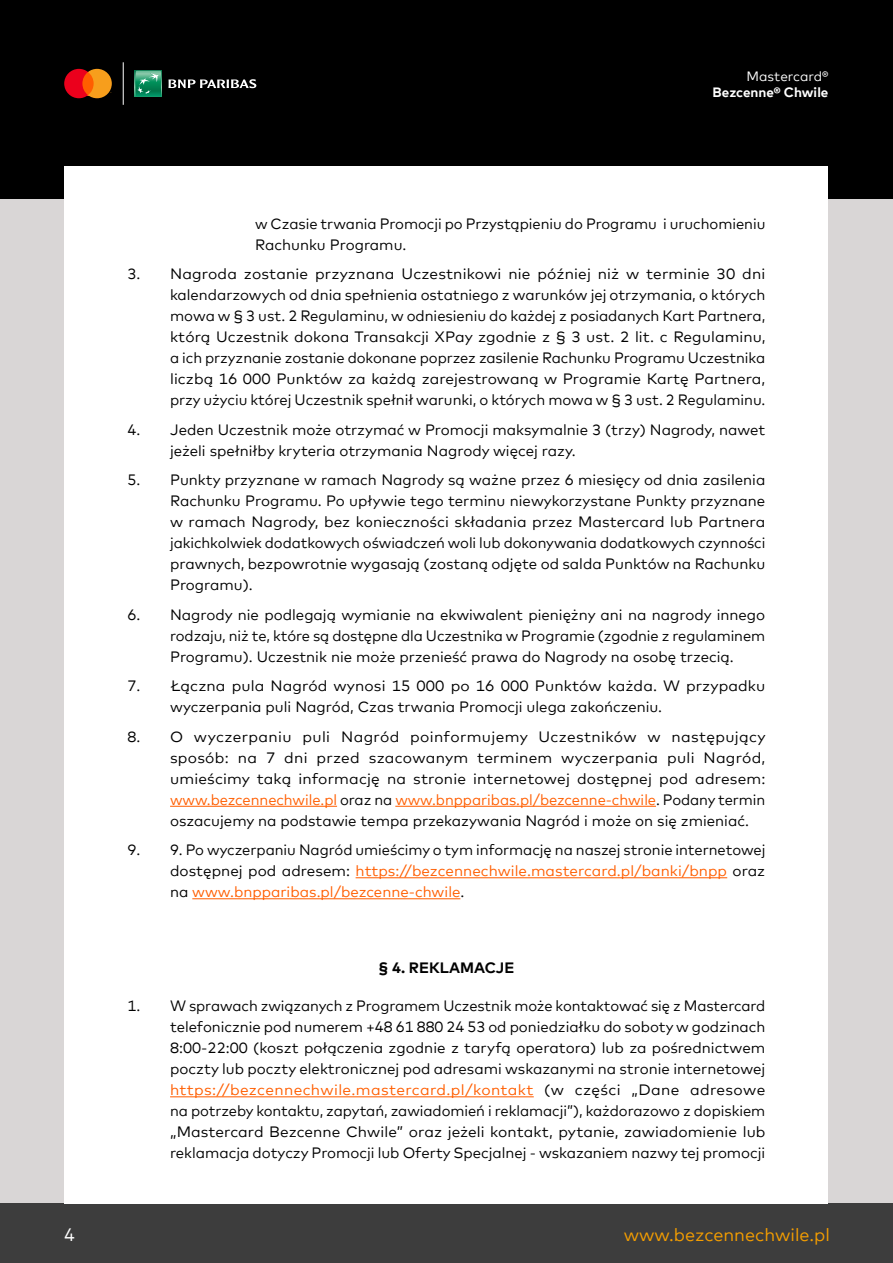
<style>
.page{position:relative;width:893px;height:1263px;background:#fff}
.page>*{position:absolute;margin:0;border:0;box-sizing:border-box;transform-origin:0 0}
.t1{font:18px "Mark Offc For MC";color:#f59e00}
.t2{font:18px "Mark Offc For MC";color:#fff}
.t3{font:15px/21px "Mark Offc For MC";color:#000;text-align:justify}
.t4{font:700 15px "Mark Offc For MC";color:#000}
.t5{font:700 13.5px "Mark Offc For MC";color:#fff}
.t6{font:13.5px "Mark Offc For MC";color:#fff}
.s1{color:#ff5e00}
</style>
<div class="page">
<div style="left:0;top:132px;width:893px;height:1095px;background:#d9d6d6"></div>
<div style="left:0;top:1203px;width:893px;height:60px;background:#3d3d3d"></div>
<div style="left:0;top:0;width:893px;height:198px;background:#000"></div>
<svg style="left:135px;top:70px;width:27px;height:27px"></svg>
<svg style="left:135px;top:71px;width:26px;height:25px"></svg>
<svg style="left:168px;top:79px;width:88px;height:9px"></svg>
<div style="left:65px;top:167px;width:763px;height:1036px;background:#fff"></div>
<svg style="left:64px;top:69px;width:48px;height:29px"></svg>
<hr style="left:123px;top:62px;width:1px;height:43px;background:#fff">
<hr style="left:170px;top:806px;width:167px;height:1px;background:#ff5e00">
<hr style="left:395px;top:806px;width:261px;height:1px;background:#ff5e00">
<hr style="left:356px;top:877px;width:371px;height:1px;background:#ff5e00">
<hr style="left:192px;top:898px;width:268px;height:1px;background:#ff5e00">
<hr style="left:170px;top:1096px;width:364px;height:1px;background:#ff5e00">
<p class="t6" style="left:746px;top:66px;width:83px">Mastercard®</p>
<p class="t5" style="left:713px;top:82px;width:117px">Bezcenne® Chwile</p>
<p class="t3" style="left:255px;top:212px;width:512px">w Czasie trwania Promocji po Przystąpieniu do Programu i uruchomieniu<br>Rachunku Programu.</p>
<p class="t3" style="left:170px;top:262px;width:597px;text-indent:-43px">3. Nagroda zostanie przyznana Uczestnikowi nie później niż w terminie 30 dni kalendarzowych od dnia spełnienia ostatniego z warunków jej otrzymania, o których mowa w § 3 ust. 2 Regulaminu, w odniesieniu do każdej z posiadanych Kart Partnera, którą Uczestnik dokona Transakcji XPay zgodnie z § 3 ust. 2 lit. c Regulaminu, a ich przyznanie zostanie dokonane poprzez zasilenie Rachunku Programu Uczestnika liczbą 16 000 Punktów za każdą zarejestrowaną w Programie Kartę Partnera, przy użyciu której Uczestnik spełnił warunki, o których mowa w § 3 ust. 2 Regulaminu.</p>
<p class="t3" style="left:170px;top:418px;width:597px;text-indent:-43px">4. Jeden Uczestnik może otrzymać w Promocji maksymalnie 3 (trzy) Nagrody, nawet jeżeli spełniłby kryteria otrzymania Nagrody więcej razy.</p>
<p class="t3" style="left:170px;top:468px;width:597px;text-indent:-43px">5. Punkty przyznane w ramach Nagrody są ważne przez 6 miesięcy od dnia zasilenia Rachunku Programu. Po upływie tego terminu niewykorzystane Punkty przyznane w ramach Nagrody, bez konieczności składania przez Mastercard lub Partnera jakichkolwiek dodatkowych oświadczeń woli lub dokonywania dodatkowych czynności prawnych, bezpowrotnie wygasają (zostaną odjęte od salda Punktów na Rachunku Programu).</p>
<p class="t3" style="left:170px;top:603px;width:597px;text-indent:-43px">6. Nagrody nie podlegają wymianie na ekwiwalent pieniężny ani na nagrody innego rodzaju, niż te, które są dostępne dla Uczestnika w Programie (zgodnie z regulaminem Programu). Uczestnik nie może przenieść prawa do Nagrody na osobę trzecią.</p>
<p class="t3" style="left:170px;top:674px;width:597px;text-indent:-43px">7. Łączna pula Nagród wynosi 15 000 po 16 000 Punktów każda. W przypadku wyczerpania puli Nagród, Czas trwania Promocji ulega zakończeniu.</p>
<p class="t3" style="left:170px;top:725px;width:597px;text-indent:-43px">8. O wyczerpaniu puli Nagród poinformujemy Uczestników w następujący sposób: na 7 dni przed szacowanym terminem wyczerpania puli Nagród, umieścimy taką informację na stronie internetowej dostępnej pod adresem: <span class="s1">www.bezcennechwile.pl</span> oraz na <span class="s1">www.bnpparibas.pl/bezcenne-chwile</span>. Podany termin oszacujemy na podstawie tempa przekazywania Nagród i może on się zmieniać.</p>
<p class="t3" style="left:170px;top:838px;width:597px;text-indent:-43px">9. 9. Po wyczerpaniu Nagród umieścimy o tym informację na naszej stronie internetowej dostępnej pod adresem: <span class="s1">https://bezcennechwile.mastercard.pl/banki/bnpp</span> oraz na <span class="s1">www.bnpparibas.pl/bezcenne-chwile</span>.</p>
<p class="t4" style="left:379px;top:957px;width:137px">§ 4. REKLAMACJE</p>
<p class="t3" style="left:170px;top:994px;width:597px;text-indent:-43px">1. W sprawach związanych z Programem Uczestnik może kontaktować się z Mastercard telefonicznie pod numerem +48 61 880 24 53 od poniedziałku do soboty w godzinach 8:00-22:00 (koszt połączenia zgodnie z taryfą operatora) lub za pośrednictwem poczty lub poczty elektronicznej pod adresami wskazanymi na stronie internetowej <span class="s1">https://bezcennechwile.mastercard.pl/kontakt</span> (w części „Dane adresowe na potrzeby kontaktu, zapytań, zawiadomień i reklamacji”), każdorazowo z dopiskiem „Mastercard Bezcenne Chwile” oraz jeżeli kontakt, pytanie, zawiadomienie lub reklamacja dotyczy Promocji lub Oferty Specjalnej - wskazaniem nazwy tej promocji</p>
<p class="t2" style="left:64px;top:1221px;width:12px">4</p>
<p class="t1" style="left:624px;top:1221px;width:208px">www.bezcennechwile.pl</p>
</div>
